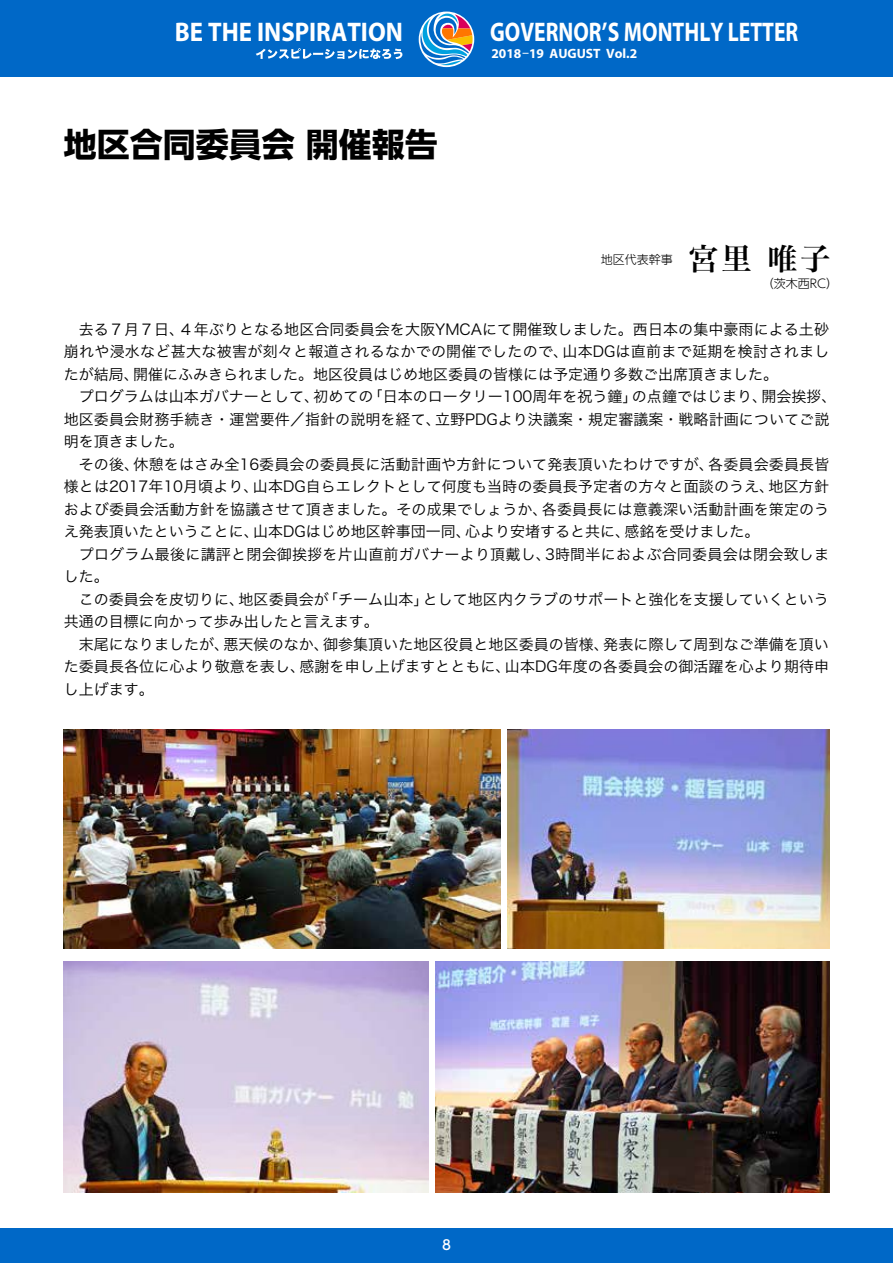
<style>
.page{position:relative;width:893px;height:1263px;background:#fff}
.page>*{position:absolute;margin:0;border:0;box-sizing:border-box;transform-origin:0 0}
.t1{font:700 33px "UD Shin Go Pro";color:#000}
.t2{font:30px "Hira Min Pro N W6";color:#000}
.t3{font:700 27px "Myriad Pro";color:#fff;scale:.8 1}
.t4{font:700 27px "Myriad Pro";color:#fff;scale:.92 1}
.t5{font:15px/22.5px "Hira Kaku Pro N W3";letter-spacing:.005em;color:#000}
.t6{font:700 13.5px "Myriad Pro";color:#fff}
.t7{font:500 13.5px "UD Shin Go Pro";color:#fff}
.t8{font:300 12px "UD Shin Go Pro";color:#000}
.s1{font-family:"Hira Kaku Pro W3";font-weight:400}
</style>
<div class="page">
<div style="left:0;top:1229px;width:893px;height:34px;background:#0068c7"></div>
<div style="left:0;top:0;width:893px;height:77px;background:#0068c7"></div>
<svg style="left:256px;top:48px;width:146px;height:11px"></svg>
<svg style="left:419px;top:12px;width:55px;height:55px"></svg>
<svg style="left:420px;top:14px;width:54px;height:51px"></svg>
<img style="left:64px;top:729px;width:437px;height:219px">
<img style="left:436px;top:961px;width:393px;height:231px">
<img style="left:508px;top:729px;width:321px;height:219px">
<img style="left:64px;top:961px;width:365px;height:231px">
<h3 class="t4" style="left:175px;top:15px;width:249px">BE THE INSPIRATION</h3>
<h3 class="t3" style="left:490px;top:15px;width:387px">GOVERNOR’S MONTHLY LETTER</h3>
<h1 class="t1" style="left:64px;top:117px;width:375px">地区合同委員会 開催報告</h1>
<p class="t6" style="left:491px;top:45px;width:147px">2018<span class="s1">-</span>19 AUGUST Vol.2</p>
<p class="t8" style="left:601px;top:250px;width:73px">地区代表幹事</p>
<h2 class="t2" style="left:689px;top:232px;width:143px">宮里 唯子</h2>
<p class="t8" style="left:762px;top:273px;width:78px">（茨木西RC）</p>
<p class="t5" style="left:64px;top:317px;width:774px">　去る７月７日、４年ぶりとなる地区合同委員会を大阪YMCAにて開催致しました。西日本の集中豪雨による土砂崩れや浸水など甚大な被害が刻々と報道されるなかでの開催でしたので、山本DGは直前まで延期を検討されましたが結局、開催にふみきられました。地区役員はじめ地区委員の皆様には予定通り多数ご出席頂きました。<br>　プログラムは山本ガバナーとして、初めての「日本のロータリー100周年を祝う鐘」の点鐘ではじまり、開会挨拶、地区委員会財務手続き・運営要件／指針の説明を経て、立野PDGより決議案・規定審議案・戦略計画についてご説明を頂きました。<br>　その後、休憩をはさみ全16委員会の委員長に活動計画や方針について発表頂いたわけですが、各委員会委員長皆様とは2017年10月頃より、山本DG自らエレクトとして何度も当時の委員長予定者の方々と面談のうえ、地区方針および委員会活動方針を協議させて頂きました。その成果でしょうか、各委員長には意義深い活動計画を策定のうえ発表頂いたということに、山本DGはじめ地区幹事団一同、心より安堵すると共に、感銘を受けました。<br>　プログラム最後に講評と閉会御挨拶を片山直前ガバナーより頂戴し、3時間半におよぶ合同委員会は閉会致しました。<br>　この委員会を皮切りに、地区委員会が「チーム山本」として地区内クラブのサポートと強化を支援していくという共通の目標に向かって歩み出したと言えます。<br>　末尾になりましたが、悪天候のなか、御参集頂いた地区役員と地区委員の皆様、発表に際して周到なご準備を頂いた委員長各位に心より敬意を表し、感謝を申し上げますとともに、山本DG年度の各委員会の御活躍を心より期待申し上げます。</p>
<p class="t7" style="left:442px;top:1234px;width:10px">8</p>
</div>
